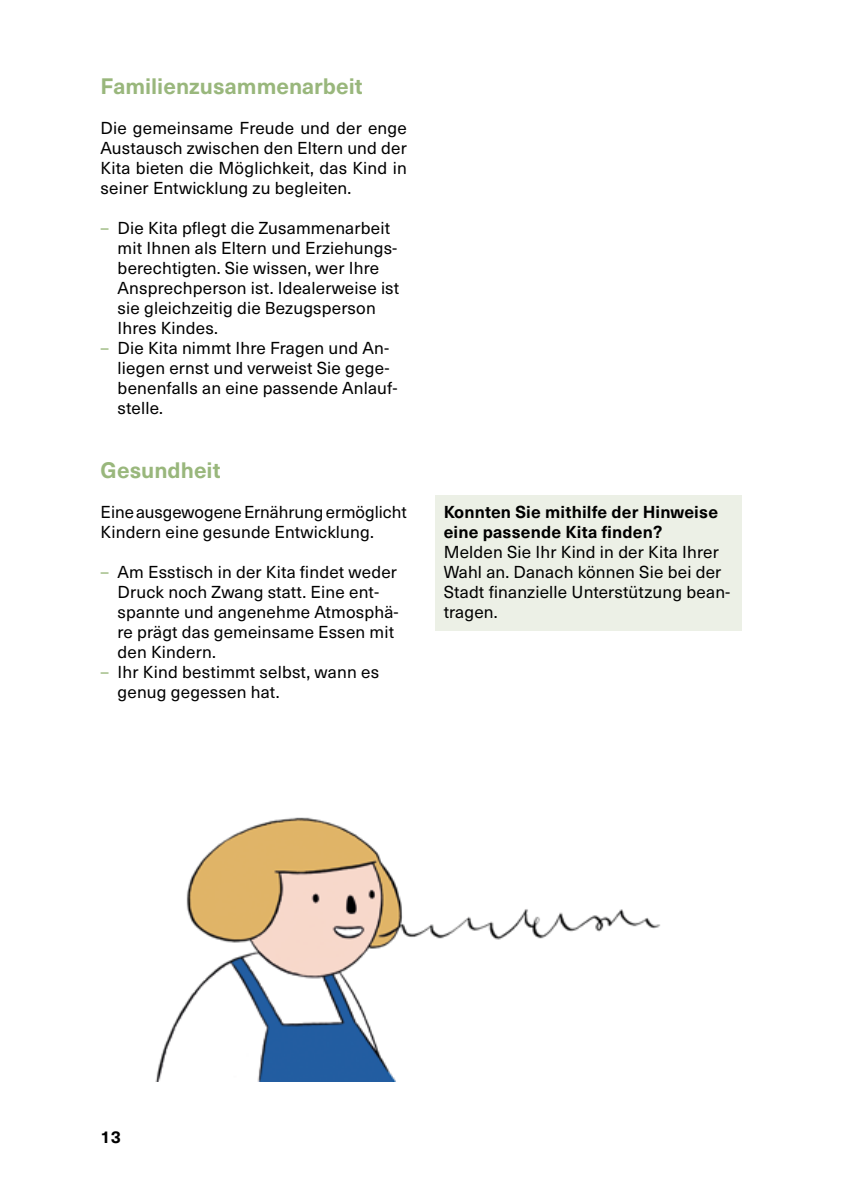
<style>
.page{position:relative;width:842px;height:1191px;background:#fff}
.page>*{position:absolute;margin:0;border:0;box-sizing:border-box;transform-origin:0 0}
.t1{font:700 22px "Neue Haas Unica Pro";color:#99b77c}
.t2{font:17px/20px "Neue Haas Unica Pro";letter-spacing:.01em;color:#000}
.t3{font:700 17px/20px "Neue Haas Unica Pro";letter-spacing:.01em;color:#000}
.s1{color:#99b77c}
</style>
<div class="page">
<img style="left:155px;top:817px;width:506px;height:264px">
<div style="left:435px;top:496px;width:306px;height:135px;background:#ecf0e6"></div>
<p class="t1" style="left:101px;top:73px;width:264px">Familienzusammenarbeit</p>
<p class="t2" style="left:101px;top:119px;width:308px;text-align:justify">Die gemeinsame Freude und der enge Austausch zwischen den Eltern und der Kita bieten die Möglichkeit, das Kind in seiner Entwicklung zu begleiten.</p>
<p class="t2" style="left:118px;top:218px;width:283px;text-indent:-17px"><span class="s1">–</span> Die Kita pflegt die Zusammenarbeit mit Ihnen als Eltern und Erziehungs&shy;berechtigten. Sie wissen, wer Ihre<br>Ansprechperson ist. Idealerweise ist sie gleichzeitig die Bezugsperson<br>Ihres Kindes.</p>
<p class="t2" style="left:118px;top:338px;width:281px;text-indent:-17px"><span class="s1">–</span> Die Kita nimmt Ihre Fragen und An&shy;liegen ernst und verweist Sie gege&shy;benenfalls an eine passende Anlauf&shy;stelle.</p>
<p class="t1" style="left:101px;top:457px;width:121px">Gesundheit</p>
<p class="t2" style="left:101px;top:503px;width:308px">Eine ausgewogene Ernährung ermöglicht<br>Kindern eine gesunde Entwicklung.</p>
<p class="t2" style="left:118px;top:563px;width:283px;text-indent:-17px"><span class="s1">–</span> Am Esstisch in der Kita findet weder<br>Druck noch Zwang statt. Eine ent&shy;spannte und angenehme Atmosphä&shy;re prägt das gemeinsame Essen mit den Kindern.</p>
<p class="t2" style="left:118px;top:662px;width:263px;text-indent:-17px"><span class="s1">–</span> Ihr Kind bestimmt selbst, wann es genug gegessen hat.</p>
<p class="t3" style="left:444px;top:502px;width:276px">Konnten Sie mithilfe der Hinweise eine passende Kita finden?</p>
<p class="t2" style="left:444px;top:542px;width:288px">Melden Sie Ihr Kind in der Kita Ihrer<br>Wahl an. Danach können Sie bei der<br>Stadt finanzielle Unterstützung bean&shy;tragen.</p>
<p class="t3" style="left:101px;top:1126px;width:22px">13</p>
</div>
